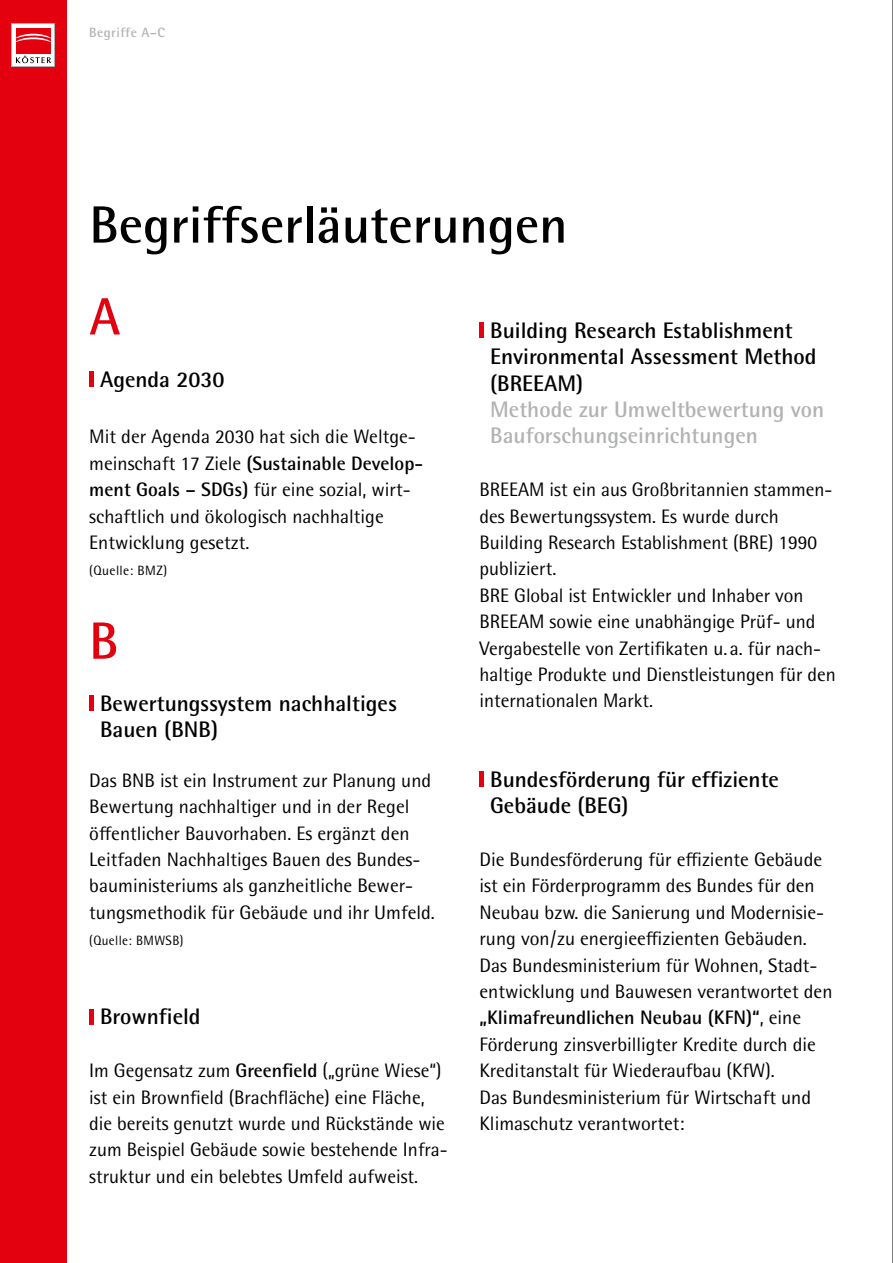
<style>
.page{position:relative;width:893px;height:1263px;background:#fff}
.page>*{position:absolute;margin:0;border:0;box-sizing:border-box;transform-origin:0 0}
.t1{font:700 52.5px "Rotis Semi Sans Pro";color:#000}
.t2{font:700 52.5px "Rotis Semi Sans Pro";color:#e3000f}
.t3{font:700 22.5px/26.4px "Rotis Semi Sans Pro";color:#000}
.t4{font:700 22.5px/26.4px "Rotis Semi Sans Pro";color:#b1b2b3}
.t5{font:19.5px/26.4px "Rotis Semi Sans Pro";color:#000}
.t6{font:13.5px "Rotis Semi Sans Pro";letter-spacing:.03em;color:#000}
.t7{font:700 13.5px "Rotis Semi Sans Pro";letter-spacing:.03em;color:#b1b2b3}
.s1{font-weight:700}
</style>
<div class="page">
<hr style="left:892px;top:0;width:1px;height:1263px;background:#000">
<div style="left:479px;top:322px;width:5px;height:16px;background:#e3000f"></div>
<div style="left:479px;top:771px;width:5px;height:16px;background:#e3000f"></div>
<div style="left:89px;top:371px;width:5px;height:16px;background:#e3000f"></div>
<div style="left:89px;top:696px;width:5px;height:15px;background:#e3000f"></div>
<div style="left:89px;top:1009px;width:5px;height:15px;background:#e3000f"></div>
<div style="left:0;top:0;width:67px;height:1263px;background:#e3000f"></div>
<svg style="left:12px;top:23px;width:43px;height:44px"></svg>
<p class="t7" style="left:89px;top:24px;width:77px">Begriffe A–C</p>
<h1 class="t1" style="left:90px;top:193px;width:479px">Begriffserläuterungen</h1>
<h1 class="t2" style="left:89px;top:284px;width:33px">A</h1>
<p class="t3" style="left:100px;top:366px;width:126px">Agenda 2030</p>
<p class="t5" style="left:89px;top:424px;width:335px">Mit der Agenda 2030 hat sich die Weltge&shy;meinschaft 17 Ziele <span class="s1">(Sustainable Develop&shy;ment Goals – SDGs)</span> für eine sozial, wirt&shy;schaftlich und ökologisch nachhaltige Entwicklung gesetzt.</p>
<p class="t6" style="left:89px;top:563px;width:79px">(Quelle: BMZ)</p>
<h1 class="t2" style="left:89px;top:609px;width:31px">B</h1>
<p class="t3" style="left:100px;top:690px;width:299px">Bewertungssystem nachhaltiges<br>Bauen (BNB)</p>
<p class="t5" style="left:89px;top:767px;width:347px">Das BNB ist ein Instrument zur Planung und Bewertung nachhaltiger und in der Regel öffentlicher Bauvorhaben. Es ergänzt den Leitfaden Nachhaltiges Bauen des Bundes&shy;bauministeriums als ganzheitliche Bewer&shy;tungsmethodik für Gebäude und ihr Umfeld.</p>
<p class="t6" style="left:89px;top:932px;width:96px">(Quelle: BMWSB)</p>
<p class="t3" style="left:100px;top:1003px;width:102px">Brownfield</p>
<p class="t5" style="left:89px;top:1057px;width:360px">Im Gegensatz zum <span class="s1">Greenfield</span> („grüne Wiese“) ist ein Brownfield (Brachfläche) eine Fläche, die bereits genutzt wurde und Rückstände wie zum Beispiel Gebäude sowie bestehende Infra&shy;struktur und ein belebtes Umfeld aufweist.</p>
<p class="t3" style="left:490px;top:317px;width:328px">Building Research Establishment<br>Environmental Assessment Method (BREEAM)</p>
<p class="t4" style="left:490px;top:396px;width:336px">Methode zur Umweltbewertung von<br>Bauforschungseinrichtungen</p>
<p class="t5" style="left:479px;top:476px;width:358px">BREEAM ist ein aus Großbritannien stammen&shy;des Bewertungssystem. Es wurde durch Building Research Establishment (BRE) 1990 publiziert.<br>BRE Global ist Entwickler und Inhaber von BREEAM sowie eine unabhängige Prüf- und Vergabestelle von Zertifikaten u. a. für nach&shy;haltige Produkte und Dienstleistungen für den internationalen Markt.</p>
<p class="t3" style="left:490px;top:766px;width:290px">Bundesförderung für effiziente<br>Gebäude (BEG)</p>
<p class="t5" style="left:479px;top:846px;width:355px">Die Bundesförderung für effiziente Gebäude ist ein Förderprogramm des Bundes für den Neubau bzw. die Sanierung und Modernisie&shy;rung von/zu energieeffizienten Gebäuden.<br>Das Bundesministerium für Wohnen, Stadt&shy;entwicklung und Bauwesen verantwortet den <span class="s1">„Klimafreundlichen Neubau (KFN)“</span>, eine Förderung zinsverbilligter Kredite durch die Kreditanstalt für Wiederaufbau (KfW).<br>Das Bundesministerium für Wirtschaft und Klimaschutz verantwortet:</p>
</div>
